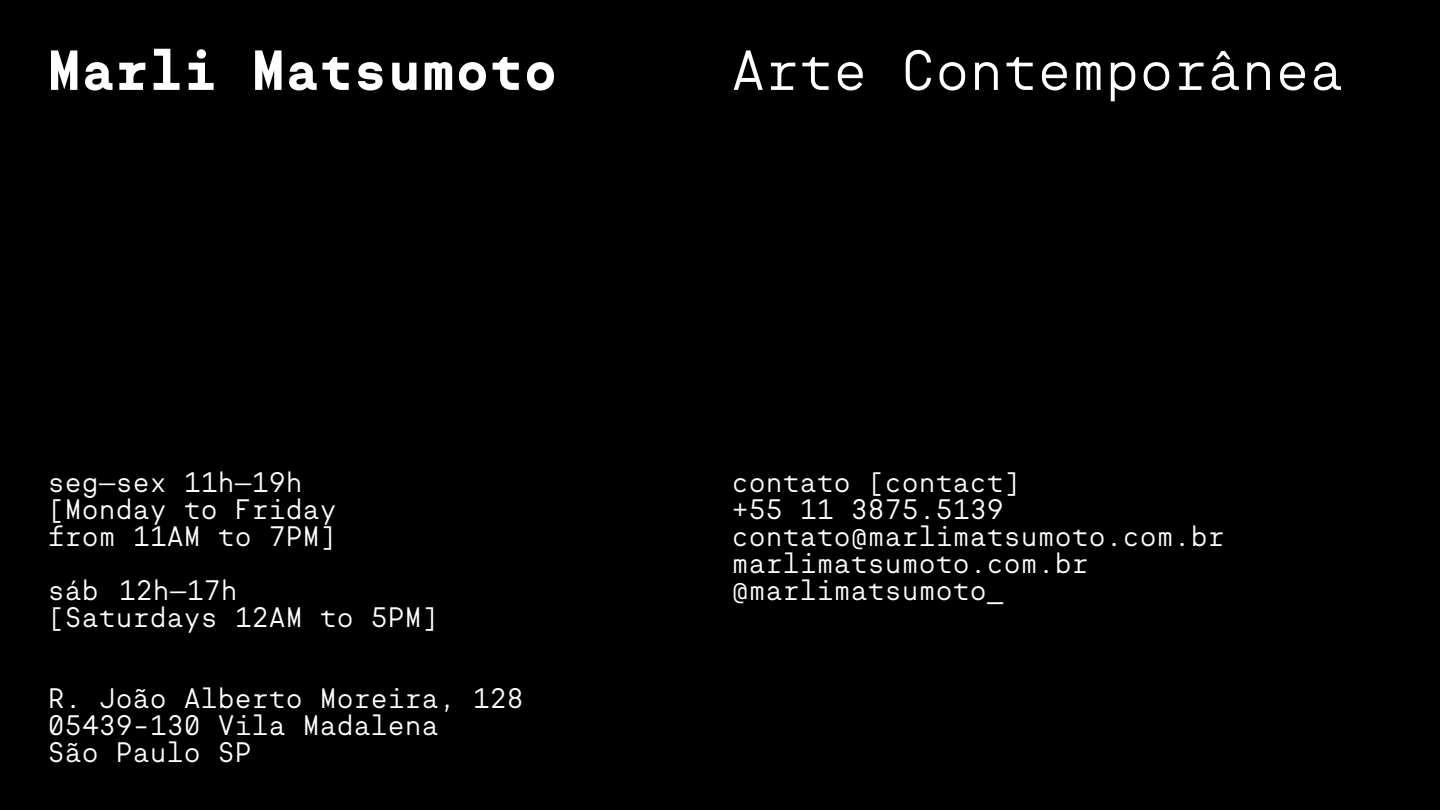
<style>
.page{position:relative;width:1440px;height:810px;background:#000}
.page>*{position:absolute;margin:0;border:0;box-sizing:border-box;transform-origin:0 0}
.t1{font:300 54px "Sul Mono";letter-spacing:.03em;color:#fff}
.t2{font:700 54px "Sul Mono";letter-spacing:.03em;color:#fff}
.t3{font:300 27px/27px "Sul Mono";letter-spacing:.03em;color:#fff}
</style>
<div class="page">
<h1 class="t2" style="left:48px;top:38px;width:510px">Marli Matsumoto</h1>
<h1 class="t1" style="left:732px;top:38px;width:612px">Arte Contemporânea</h1>
<p class="t3" style="left:48px;top:469px;width:290px">seg—sex 11h—19h [Monday to Friday from 11AM to 7PM]</p>
<p class="t3" style="left:48px;top:577px;width:392px">sáb 12h—17h<br>[Saturdays 12AM to 5PM]</p>
<p class="t3" style="left:48px;top:685px;width:477px">R. João Alberto Moreira, 128<br>05439-130 Vila Madalena<br>São Paulo SP</p>
<p class="t3" style="left:732px;top:469px;width:494px">contato [contact]<br>+55 11 3875.5139 contato@marlimatsumoto.com.br marlimatsumoto.com.br @marlimatsumoto_</p>
</div>
